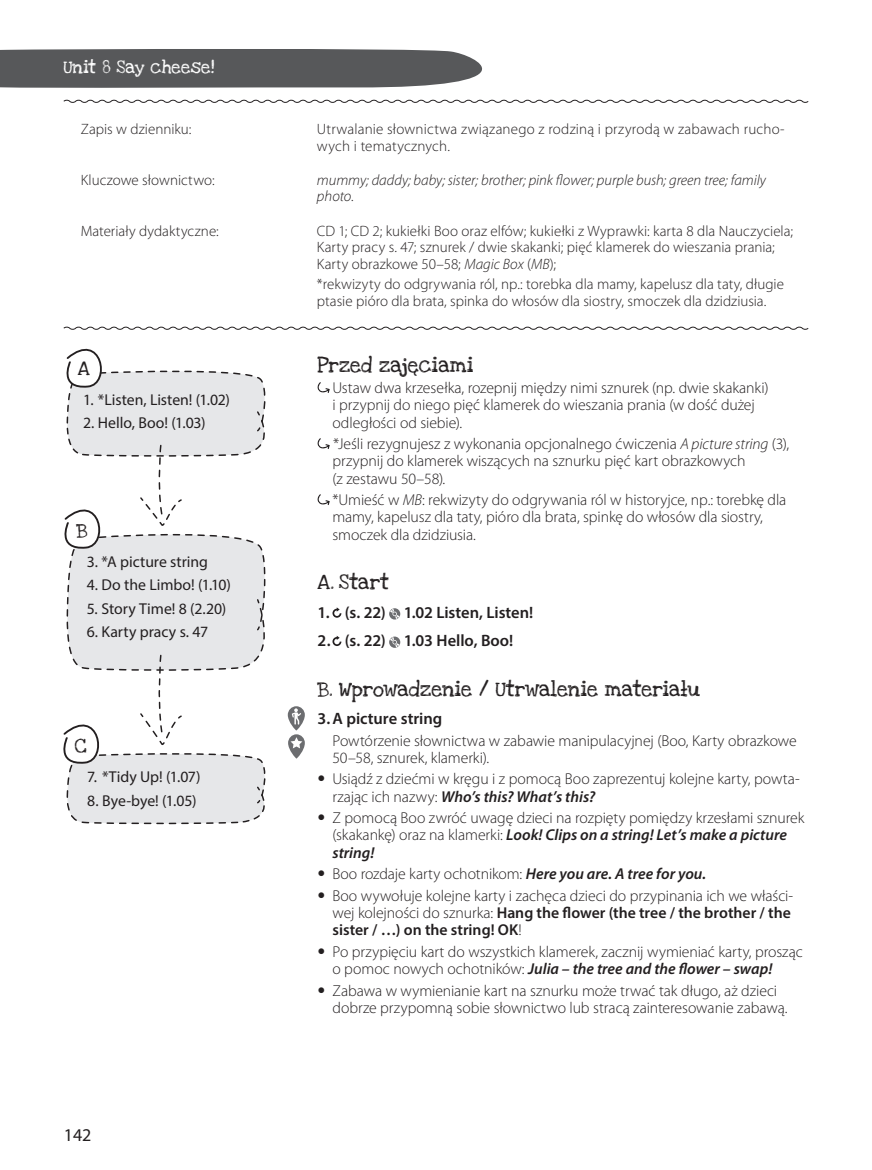
<style>
.page{position:relative;width:872px;height:1170px;background:#fff}
.page>*{position:absolute;margin:0;border:0;box-sizing:border-box;transform-origin:0 0}
.t1{font:18px "Myriad Pro";color:#231f20}
.t2{font:600 16.5px "Myriad Pro";letter-spacing:-.005em;color:#231f20}
.t3{font:300 15.75px/17.2px "Myriad Pro";letter-spacing:-.005em;color:#231f20}
.t4{font:15.75px "Myriad Pro";color:#231f20}
.t5{font:15.75px "Love Ya Like A Sister";color:#231f20}
.t6{font:300 15px/16.5px "Myriad Pro";letter-spacing:.005em;color:#231f20}
.t7{font:italic 300 15px/16.5px "Myriad Pro";color:#231f20}
.t8{font:15px "Love Ya Like A Sister";color:#231f20}
.t9{font:13.5px "Love Ya Like A Sister";letter-spacing:.005em;color:#fff}
.s1{font-style:italic}
.s2{font-family:"Vogue";font-weight:400}
.s3{font-weight:600;font-style:italic}
.s4{font-weight:600}
</style>
<div class="page">
<svg style="left:63px;top:99px;width:746px;height:4px"></svg>
<svg style="left:0;top:49px;width:482px;height:39px;background:#5f6062"></svg>
<svg style="left:63px;top:326px;width:746px;height:498px"></svg>
<p class="t9" style="left:64px;top:55px;width:152px">Unit 8 Say cheese!</p>
<p class="t6" style="left:81px;top:121px;width:112px">Zapis w dzienniku:</p>
<p class="t6" style="left:317px;top:121px;width:469px">Utrwalanie słownictwa związanego z rodziną i przyrodą w zabawach rucho&shy;wych i tematycznych.</p>
<p class="t6" style="left:81px;top:171px;width:135px">Kluczowe słownictwo:</p>
<p class="t7" style="left:317px;top:171px;width:450px">mummy; daddy; baby; sister; brother; pink flower; purple bush; green tree; family photo.</p>
<p class="t6" style="left:81px;top:222px;width:140px">Materiały dydaktyczne:</p>
<p class="t6" style="left:317px;top:222px;width:477px">CD 1; CD 2; kukiełki Boo oraz elfów; kukiełki z Wyprawki: karta 8 dla Nauczyciela;<br>Karty pracy s. 47; sznurek / dwie skakanki; pięć klamerek do wieszania prania;<br>Karty obrazkowe 50–58; <span class="s1">Magic Box</span> (<span class="s1">MB</span>);</p>
<p class="t6" style="left:317px;top:276px;width:468px">*rekwizyty do odgrywania ról, np.: torebka dla mamy, kapelusz dla taty, długie ptasie pióro dla brata, spinka do włosów dla siostry, smoczek dla dzidziusia.</p>
<p class="t8" style="left:78px;top:356px;width:13px">A</p>
<p class="t4" style="left:83px;top:390px;width:148px">1. *Listen, Listen! (1.02)</p>
<p class="t4" style="left:83px;top:413px;width:124px">2. Hello, Boo! (1.03)</p>
<p class="t8" style="left:77px;top:518px;width:12px">B</p>
<p class="t4" style="left:87px;top:552px;width:123px">3. *A picture string</p>
<p class="t4" style="left:87px;top:575px;width:146px">4. Do the Limbo! (1.10)</p>
<p class="t4" style="left:87px;top:598px;width:141px">5. Story Time! 8 (2.20)</p>
<p class="t4" style="left:87px;top:621px;width:123px">6. Karty pracy s. 47</p>
<p class="t8" style="left:75px;top:732px;width:13px">C</p>
<p class="t4" style="left:87px;top:767px;width:115px">7. *Tidy Up! (1.07)</p>
<p class="t4" style="left:87px;top:790px;width:111px">8. Bye-bye! (1.05)</p>
<p class="t1" style="left:64px;top:1123px;width:29px">142</p>
<p class="t5" style="left:317px;top:351px;width:157px">Przed zajęciami</p>
<p class="t3" style="left:332px;top:379px;width:438px">Ustaw dwa krzesełka, rozepnij między nimi sznurek (np. dwie skakanki) i przypnij do niego pięć klamerek do wieszania prania (w dość dużej odległości od siebie).</p>
<p class="t3" style="left:332px;top:435px;width:458px">*Jeśli rezygnujesz z wykonania opcjonalnego ćwiczenia <span class="s1">A picture string</span> (3), przypnij do klamerek wiszących na sznurku pięć kart obrazkowych<br>(z zestawu 50–58).</p>
<p class="t3" style="left:332px;top:491px;width:455px">*Umieść w <span class="s1">MB</span>: rekwizyty do odgrywania ról w historyjce, np.: torebkę dla mamy, kapelusz dla taty, pióro dla brata, spinkę do włosów dla siostry, smoczek dla dzidziusia.</p>
<p class="t5" style="left:317px;top:569px;width:73px">A. Start</p>
<p class="t2" style="left:317px;top:601px;width:217px">1. (s. 22) 1.02 Listen, Listen!</p>
<p class="t2" style="left:317px;top:630px;width:197px">2. (s. 22) 1.03 Hello, Boo!</p>
<p class="t5" style="left:317px;top:675px;width:384px">B. Wprowadzenie / Utrwalenie materiału</p>
<p class="t2" style="left:317px;top:708px;width:126px">3.A picture string</p>
<p class="t3" style="left:332px;top:731px;width:466px">Powtórzenie słownictwa w zabawie manipulacyjnej (Boo, Karty obrazkowe<br>50–58, sznurek, klamerki).</p>
<p class="t3" style="left:332px;top:770px;width:469px;text-indent:-15px"><span class="s2">•</span> Usiądź z dziećmi w kręgu i z pomocą Boo zaprezentuj kolejne karty, powta&shy;rzając ich nazwy: <span class="s3">Who’s this? What’s this?</span></p>
<p class="t3" style="left:332px;top:809px;width:473px;text-indent:-15px"><span class="s2">•</span> Z pomocą Boo zwróć uwagę dzieci na rozpięty pomiędzy krzesłami sznurek (skakankę) oraz na klamerki: <span class="s3">Look! Clips on a string! Let’s make a picture string!</span></p>
<p class="t3" style="left:317px;top:865px;width:390px"><span class="s2">•</span> Boo rozdaje karty ochotnikom: <span class="s3">Here you are. A tree for you.</span></p>
<p class="t3" style="left:332px;top:886px;width:462px;text-indent:-15px"><span class="s2">•</span> Boo wywołuje kolejne karty i zachęca dzieci do przypinania ich we właści&shy;wej kolejności do sznurka: <span class="s4">Hang the flower (the tree / the brother / the sister / …) on the string! OK</span>!</p>
<p class="t3" style="left:332px;top:942px;width:472px;text-indent:-15px"><span class="s2">•</span> Po przypięciu kart do wszystkich klamerek, zacznij wymieniać karty, prosząc o pomoc nowych ochotników: <span class="s3">Julia – the tree and the flower – swap!</span></p>
<p class="t3" style="left:332px;top:981px;width:456px;text-indent:-15px"><span class="s2">•</span> Zabawa w wymienianie kart na sznurku może trwać tak długo, aż dzieci dobrze przypomną sobie słownictwo lub stracą zainteresowanie zabawą.</p>
</div>
